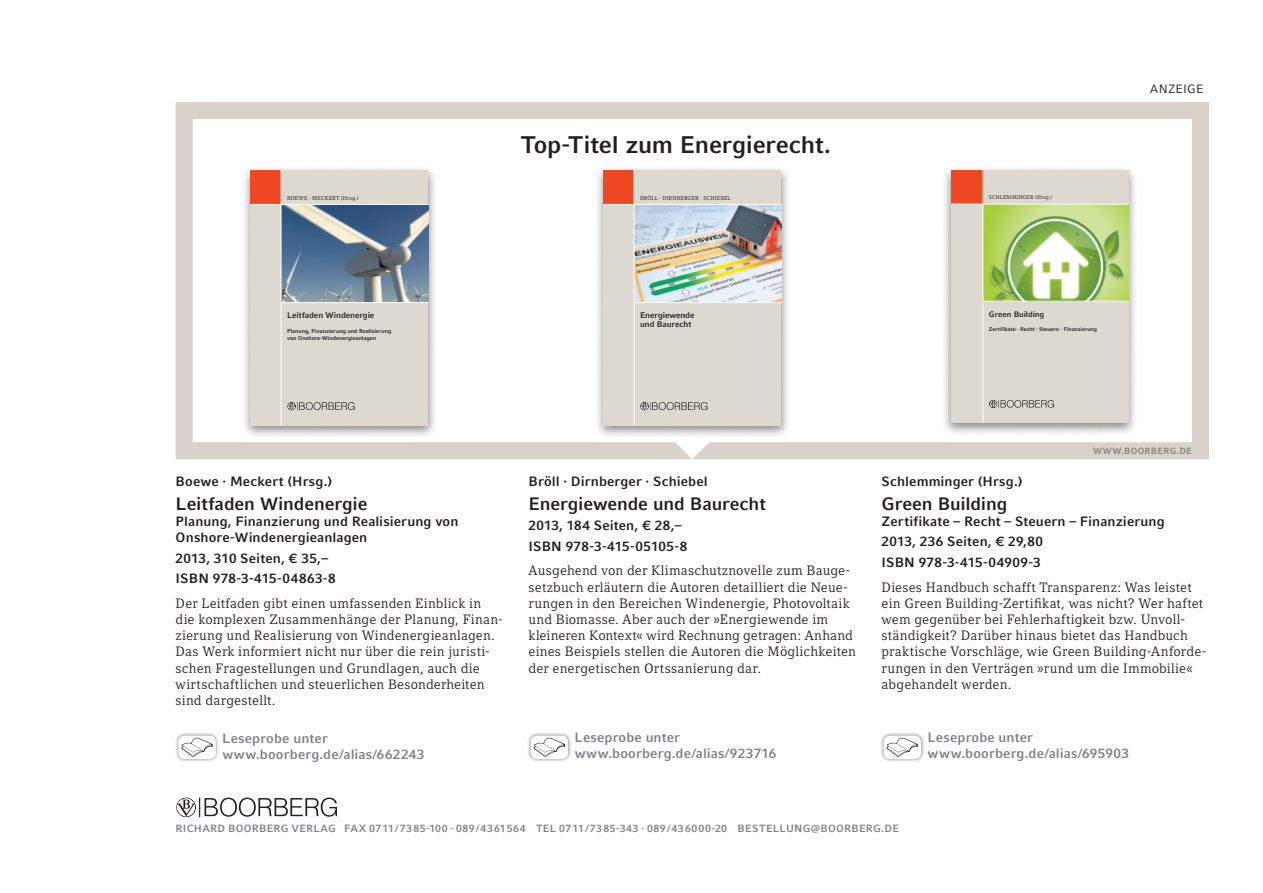
<style>
.page{position:relative;width:1263px;height:893px;background:#fff}
.page>*{position:absolute;margin:0;border:0;box-sizing:border-box;transform-origin:0 0}
.t1{font:700 24px "Compatil Fact LT Pro";letter-spacing:-.01em;color:#231f20}
.t2{font:700 18px "Compatil Fact LT Pro";letter-spacing:-.005em;color:#231f20}
.t3{font:13.5px/16.2px "Compatil Letter LT Pro";letter-spacing:.01em;color:#231f20}
.t4{font:700 13.5px/20.4px "Compatil Fact LT Pro";letter-spacing:.005em;color:#231f20}
.t5{font:700 13.5px/16.2px "Compatil Fact LT Pro";letter-spacing:.01em;color:#808285}
.t6{font:12px "Compatil Fact LT Pro";color:#231f20}
.t7{font:700 10.5px "Compatil Fact LT Pro";letter-spacing:.03em;color:#808285}
.t8{font:700 9px "Compatil Fact LT Pro";letter-spacing:.03em;color:#808285}
.t9{font:700 8.25px/9.3px "Compatil Fact LT Pro";letter-spacing:-.01em;color:#231f20}
.t10{font:700 7.95px "Compatil Fact LT Pro";letter-spacing:-.01em;color:#231f20}
.t11{font:700 5.7px/7.4px "Compatil Fact LT Pro";letter-spacing:-.01em;color:#231f20}
.t12{font:5.7px "Compatil Letter LT Pro";letter-spacing:.015em;color:#231f20}
.t13{font:700 5.4px "Compatil Fact LT Pro";letter-spacing:-.01em;color:#231f20}
.t14{font:5.4px "Compatil Letter LT Pro";letter-spacing:.02em;color:#231f20}
</style>
<div class="page">
<div style="left:176px;top:102px;width:1033px;height:357px;border:17px solid #d9d2ca"></div>
<svg style="left:658px;top:441px;width:68px;height:18px"></svg>
<svg style="left:176px;top:798px;width:161px;height:19px"></svg>
<div style="left:241px;top:165px;width:197px;height:274px;background:#231f20;opacity:.55"></div>
<div style="left:250px;top:170px;width:178px;height:255px;background:#ddd8d0"></div>
<div style="left:250px;top:170px;width:31px;height:34px;background:#ef4722"></div>
<img style="left:282px;top:205px;width:146px;height:97px">
<svg style="left:287px;top:402px;width:68px;height:8px"></svg>
<hr style="left:281px;top:170px;width:1px;height:255px;background:#fff">
<hr style="left:250px;top:204px;width:178px;height:1px;background:#fff">
<hr style="left:281px;top:302px;width:147px;height:1px;background:#fff">
<div style="left:594px;top:165px;width:197px;height:274px;background:#231f20;opacity:.55"></div>
<div style="left:603px;top:170px;width:178px;height:255px;background:#ddd8d0"></div>
<div style="left:603px;top:170px;width:31px;height:34px;background:#ef4722"></div>
<svg style="left:640px;top:402px;width:67px;height:8px"></svg>
<img style="left:635px;top:205px;width:146px;height:97px">
<hr style="left:634px;top:170px;width:1px;height:255px;background:#fff">
<hr style="left:603px;top:204px;width:178px;height:1px;background:#fff">
<hr style="left:634px;top:302px;width:147px;height:1px;background:#fff">
<div style="left:941px;top:165px;width:197px;height:272px;background:#231f20;opacity:.55"></div>
<div style="left:951px;top:170px;width:178px;height:253px;background:#ddd8d0"></div>
<div style="left:951px;top:170px;width:32px;height:34px;background:#ef4722"></div>
<img style="left:984px;top:205px;width:145px;height:96px">
<svg style="left:989px;top:400px;width:65px;height:8px"></svg>
<hr style="left:983px;top:170px;width:1px;height:253px;background:#fff">
<hr style="left:951px;top:204px;width:178px;height:1px;background:#fff">
<hr style="left:983px;top:301px;width:146px;height:1px;background:#fff">
<div style="left:176px;top:732px;width:44px;height:31px;background:#231f20;opacity:.55"></div>
<div style="left:178px;top:736px;width:38px;height:23px;background:#fff;border-radius:6px"></div>
<svg style="left:181px;top:738px;width:32px;height:19px"></svg>
<div style="left:527px;top:732px;width:45px;height:31px;background:#231f20;opacity:.55"></div>
<div style="left:531px;top:736px;width:37px;height:23px;background:#fff;border-radius:6px"></div>
<svg style="left:534px;top:738px;width:31px;height:19px"></svg>
<div style="left:880px;top:732px;width:45px;height:31px;background:#231f20;opacity:.55"></div>
<div style="left:884px;top:736px;width:37px;height:23px;background:#fff;border-radius:6px"></div>
<svg style="left:887px;top:738px;width:31px;height:19px"></svg>
<p class="t12" style="left:287px;top:194px;width:73px">Boewe · Meckert (Hrsg.)</p>
<h1 class="t1" style="left:521px;top:130px;width:312px">Top-Titel zum Energierecht.</h1>
<p class="t12" style="left:640px;top:194px;width:92px">BRÖLL · DIRNBERGER · SCHIEBEL</p>
<p class="t14" style="left:989px;top:194px;width:65px">Schlemminger (hrsg.)</p>
<p class="t6" style="left:1150px;top:82px;width:10px">ANZ</p>
<p class="t6" style="left:1175px;top:82px;width:29px">EIGE</p>
<p class="t9" style="left:287px;top:311px;width:89px">Leitfaden Windenergie</p>
<p class="t11" style="left:287px;top:327px;width:106px">Planung, Finanzierung und Realisierung von Onshore-Windenergieanlagen</p>
<p class="t9" style="left:640px;top:311px;width:56px">Energiewende und Baurecht</p>
<p class="t10" style="left:989px;top:309px;width:57px">Green Building</p>
<p class="t13" style="left:989px;top:326px;width:110px">Zertifikate · Recht · Steuern · Finanzierung</p>
<p class="t4" style="left:176px;top:471px;width:158px">Boewe · Meckert (Hrsg.)</p>
<h2 class="t2" style="left:176px;top:493px;width:193px">Leitfaden Windenergie</h2>
<p class="t4" style="left:176px;top:513px;width:284px;line-height:16.2px">Planung, Finanzierung und Realisierung von<br>Onshore-Windenergieanlagen</p>
<p class="t4" style="left:176px;top:548px;width:161px">2013, 310 Seiten, € 35,–<br>ISBN 978-3-415-04863-8</p>
<p class="t3" style="left:176px;top:595px;width:329px">Der Leitfaden gibt einen umfassenden Einblick in die komplexen Zusammenhänge der Planung, Finan&shy;zierung und Realisierung von Windenergieanlagen.<br>Das Werk informiert nicht nur über die rein juristi&shy;schen Fragestellungen und Grundlagen, auch die wirtschaftlichen und steuerlichen Besonderheiten sind dargestellt.</p>
<p class="t4" style="left:529px;top:471px;width:181px">Bröll · Dirnberger · Schiebel</p>
<h2 class="t2" style="left:529px;top:493px;width:239px">Energiewende und Baurecht</h2>
<p class="t4" style="left:529px;top:515px;width:160px">2013, 184 Seiten, € 28,–<br>ISBN 978-3-415-05105-8</p>
<p class="t3" style="left:529px;top:563px;width:329px">Ausgehend von der Klimaschutznovelle zum Bauge&shy;setzbuch erläutern die Autoren detailliert die Neue&shy;rungen in den Bereichen Windenergie, Photovoltaik und Biomasse. Aber auch der »Energiewende im kleineren Kontext« wird Rechnung getragen: Anhand eines Beispiels stellen die Autoren die Möglichkeiten der energetischen Ortssanierung dar.</p>
<p class="t8" style="left:1093px;top:445px;width:100px">WWW.BOORBERG.DE</p>
<p class="t4" style="left:881px;top:471px;width:143px">Schlemminger (Hrsg.)</p>
<h2 class="t2" style="left:881px;top:493px;width:127px">Green Building</h2>
<p class="t4" style="left:881px;top:511px;width:285px">Zertifikate – Recht – Steuern – Finanzierung<br>2013, 236 Seiten, € 29,80<br>ISBN 978-3-415-04909-3</p>
<p class="t3" style="left:881px;top:579px;width:326px">Dieses Handbuch schafft Transparenz: Was leistet ein Green Building-Zertifikat, was nicht? Wer haftet wem gegenüber bei Fehlerhaftigkeit bzw. Unvoll&shy;ständigkeit? Darüber hinaus bietet das Handbuch praktische Vorschläge, wie Green Building-Anforde&shy;rungen in den Verträgen »rund um die Immobilie« abgehandelt werden.</p>
<p class="t5" style="left:222px;top:730px;width:204px">Leseprobe unter www.boorberg.de/alias/662243</p>
<p class="t5" style="left:574px;top:729px;width:203px">Leseprobe unter www.boorberg.de/alias/923716</p>
<p class="t5" style="left:927px;top:729px;width:203px">Leseprobe unter www.boorberg.de/alias/695903</p>
<p class="t7" style="left:176px;top:822px;width:725px">RICHARD BOORBERG VERLAG FAX 0711/7385-100 · 089/4361564 TEL 0711/7385-343 · 089/436000-20 BESTELLUNG@BOORBERG.DE</p>
</div>
